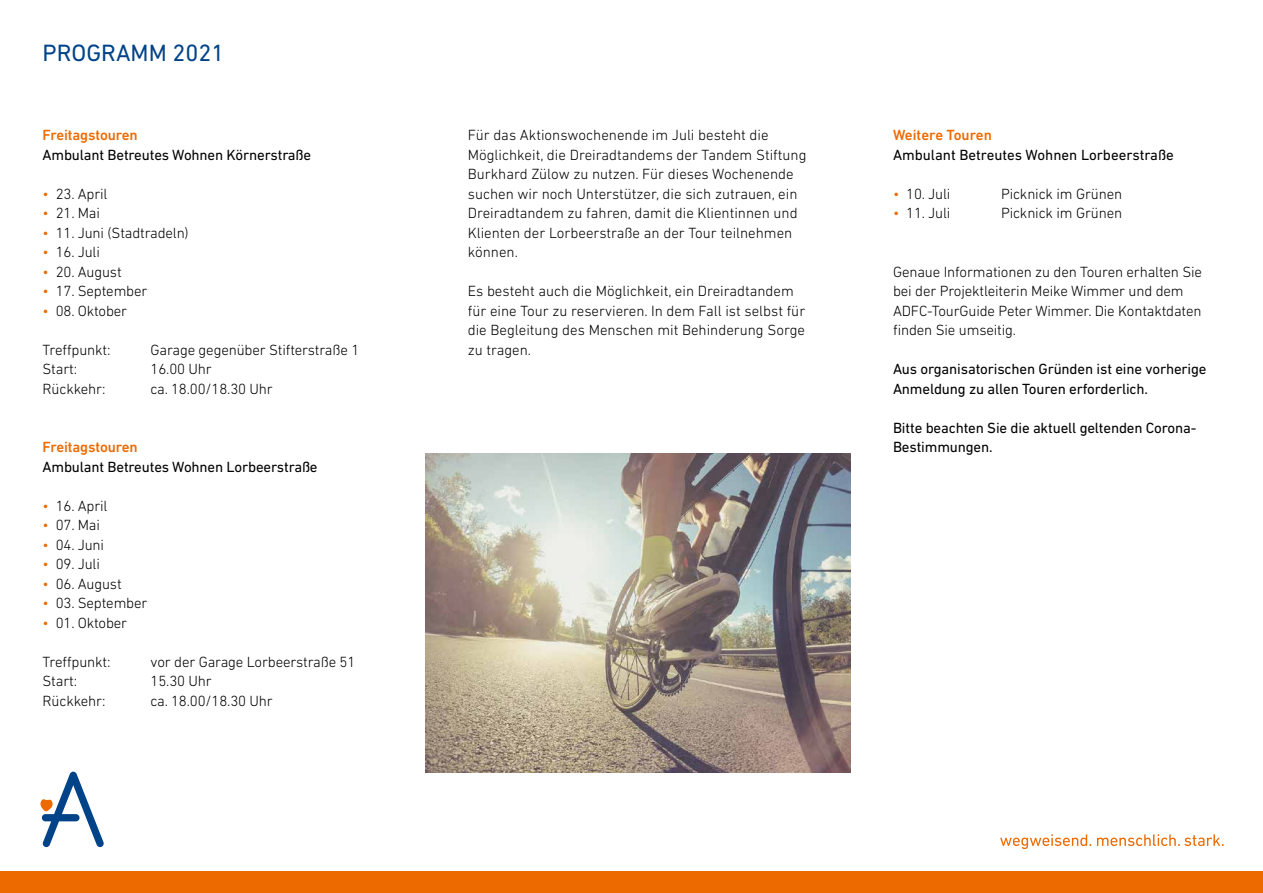
<style>
.page{position:relative;width:1263px;height:893px;background:#fff}
.page>*{position:absolute;margin:0;border:0;box-sizing:border-box;transform-origin:0 0}
.t1{font:24px "DIN Next LT Pro";color:#004388}
.t2{font:300 15px/19.5px "DIN Next LT Pro";letter-spacing:-.01em;color:#000}
.t3{font:15px/19.5px "DIN Next LT Pro";letter-spacing:-.01em;color:#000}
.t4{font:500 15px "DIN Next LT Pro";letter-spacing:-.01em;color:#ed6a00}
.s1{color:#ed6a00}
</style>
<div class="page">
<div style="left:0;top:872px;width:1263px;height:21px;background:#ed6a00"></div>
<svg style="left:40px;top:772px;width:64px;height:76px"></svg>
<svg style="left:1000px;top:834px;width:223px;height:15px"></svg>
<img style="left:425px;top:454px;width:425px;height:319px">
<h1 class="t1" style="left:43px;top:39px;width:184px">Programm 2021</h1>
<p class="t4" style="left:43px;top:126px;width:97px">Freitagstouren</p>
<p class="t3" style="left:43px;top:144px;width:270px">Ambulant Betreutes Wohnen Körnerstraße</p>
<p class="t2" style="left:43px;top:184px;width:67px"><span class="s1">•</span> 23. April</p>
<p class="t2" style="left:43px;top:203px;width:59px"><span class="s1">•</span> 21. Mai</p>
<p class="t2" style="left:43px;top:223px;width:148px"><span class="s1">•</span> 11. Juni (Stadtradeln)</p>
<p class="t2" style="left:43px;top:242px;width:59px"><span class="s1">•</span> 16. Juli</p>
<p class="t2" style="left:43px;top:262px;width:81px"><span class="s1">•</span> 20. August</p>
<p class="t2" style="left:43px;top:281px;width:106px"><span class="s1">•</span> 17. September</p>
<p class="t2" style="left:43px;top:301px;width:86px"><span class="s1">•</span> 08. Oktober</p>
<p class="t2" style="left:43px;top:340px;width:69px">Treffpunkt:</p>
<p class="t2" style="left:151px;top:340px;width:210px">Garage gegenüber Stifterstraße 1</p>
<p class="t2" style="left:43px;top:359px;width:36px">Start:</p>
<p class="t2" style="left:151px;top:359px;width:63px">16.00 Uhr</p>
<p class="t2" style="left:43px;top:379px;width:64px">Rückkehr:</p>
<p class="t2" style="left:151px;top:379px;width:124px">ca. 18.00/18.30 Uhr</p>
<p class="t4" style="left:43px;top:438px;width:97px">Freitagstouren</p>
<p class="t3" style="left:43px;top:456px;width:277px">Ambulant Betreutes Wohnen Lorbeerstraße</p>
<p class="t2" style="left:43px;top:496px;width:67px"><span class="s1">•</span> 16. April</p>
<p class="t2" style="left:43px;top:515px;width:59px"><span class="s1">•</span> 07. Mai</p>
<p class="t2" style="left:43px;top:535px;width:63px"><span class="s1">•</span> 04. Juni</p>
<p class="t2" style="left:43px;top:554px;width:59px"><span class="s1">•</span> 09. Juli</p>
<p class="t2" style="left:43px;top:574px;width:81px"><span class="s1">•</span> 06. August</p>
<p class="t2" style="left:43px;top:593px;width:106px"><span class="s1">•</span> 03. September</p>
<p class="t2" style="left:43px;top:613px;width:86px"><span class="s1">•</span> 01. Oktober</p>
<p class="t2" style="left:43px;top:652px;width:69px">Treffpunkt:</p>
<p class="t2" style="left:151px;top:652px;width:206px">vor der Garage Lorbeerstraße 51</p>
<p class="t2" style="left:43px;top:671px;width:36px">Start:</p>
<p class="t2" style="left:151px;top:671px;width:63px">15.30 Uhr</p>
<p class="t2" style="left:43px;top:691px;width:64px">Rückkehr:</p>
<p class="t2" style="left:151px;top:691px;width:124px">ca. 18.00/18.30 Uhr</p>
<p class="t2" style="left:468px;top:125px;width:340px">Für das Aktionswochenende im Juli besteht die Möglichkeit, die Dreiradtandems der Tandem Stiftung Burkhard Zülow zu nutzen. Für dieses Wochenende suchen wir noch Unterstützer, die sich zutrauen, ein Dreiradtandem zu fahren, damit die Klientinnen und Klienten der Lorbeerstraße an der Tour teilnehmen können.</p>
<p class="t2" style="left:468px;top:281px;width:339px">Es besteht auch die Möglichkeit, ein Dreiradtandem für eine Tour zu reservieren. In dem Fall ist selbst für die Begleitung des Menschen mit Behinderung Sorge zu tragen.</p>
<p class="t4" style="left:893px;top:126px;width:100px">Weitere Touren</p>
<p class="t3" style="left:893px;top:144px;width:282px">Ambulant Betreutes Wohnen Lorbeerstraße</p>
<p class="t2" style="left:893px;top:184px;width:59px"><span class="s1">•</span> 10. Juli</p>
<p class="t2" style="left:1001px;top:184px;width:123px">Picknick im Grünen</p>
<p class="t2" style="left:893px;top:203px;width:59px"><span class="s1">•</span> 11. Juli</p>
<p class="t2" style="left:1001px;top:203px;width:123px">Picknick im Grünen</p>
<p class="t2" style="left:893px;top:262px;width:311px">Genaue Informationen zu den Touren erhalten Sie bei der Projektleiterin Meike Wimmer und dem ADFC-TourGuide Peter Wimmer. Die Kontaktdaten finden Sie umseitig.</p>
<p class="t3" style="left:893px;top:359px;width:315px">Aus organisatorischen Gründen ist eine vorherige<br>Anmeldung zu allen Touren erforderlich.</p>
<p class="t3" style="left:893px;top:417px;width:305px">Bitte beachten Sie die aktuell geltenden Corona-<br>Bestimmungen.</p>
</div>
